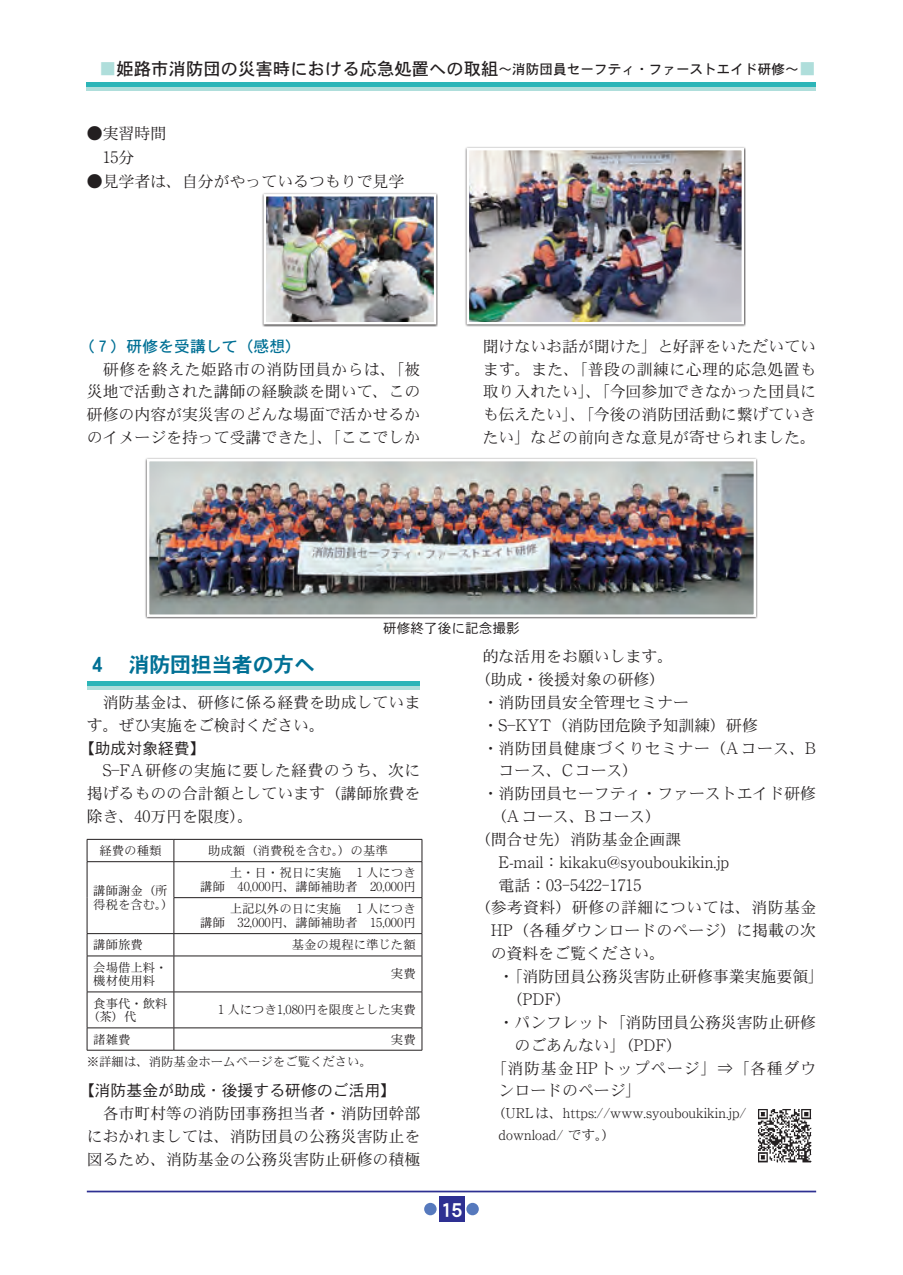
<style>
.page{position:relative;width:903px;height:1275px;background:#fff}
.page>*{position:absolute;margin:0;border:0;box-sizing:border-box;transform-origin:0 0}
.t1{font:21px "DFHS Gothic Std W7";letter-spacing:-.02em;color:#007095}
.t2{font:21px "DFHS Gothic Std W7";color:#fff}
.t3{font:17.32px "DFHS Gothic Std W5";color:#231f20}
.t4{font:15.92px/22.9px "DFHS Mincho Std W3";color:#231f20;text-align:justify}
.t5{font:300 15.92px/22.8px "Ryumin Pr 6";color:#231f20}
.t6{font:15.92px "DFHS Gothic Std W3";color:#231f20}
.t7{font:15.92px "DFHS Mincho Std W3";letter-spacing:.025em;color:#231f20}
.t8{font:15.92px "DFHS Mincho Std W3";letter-spacing:.03em;color:#231f20}
.t9{font:15.92px "DFHS Mincho Std W3";letter-spacing:.055em;color:#231f20}
.t10{font:15.92px "DFHS Gothic Std W5";color:#007095}
.t11{font:300 13.65px/21.7px "Ryumin Pr 6";color:#231f20}
.t12{font:13.65px "DFHS Gothic Std W3";color:#231f20}
.t13{font:12.42px/13.7px "DFHS Mincho Std W3";color:#231f20}
.s1{color:#afdedb}
.s2{font-size:13.65px}
.s3{font-family:"DFHS Mincho Std W3";font-weight:400}
.s4{font-family:"Ryumin Pr 6";font-weight:300}
</style>
<div class="page">
<hr style="left:87px;top:87px;width:729px;height:4px;background:#afdedb">
<div style="left:87px;top:82px;width:729px;height:5px;background:#2cb5b8"></div>
<div style="left:87px;top:685px;width:332px;height:5px;background:#afdedb"></div>
<hr style="left:87px;top:681px;width:332px;height:4px;background:#2cb5b8">
<hr style="left:87px;top:839px;width:87px;height:1px;background:#231f20">
<svg style="left:87px;top:840px;width:1px;height:21px"></svg>
<hr style="left:174px;top:839px;width:248px;height:1px;background:#231f20">
<svg style="left:174px;top:840px;width:1px;height:21px"></svg>
<svg style="left:422px;top:840px;width:1px;height:21px"></svg>
<hr style="left:87px;top:861px;width:87px;height:1px;background:#231f20">
<hr style="left:87px;top:862px;width:1px;height:36px;background:#231f20">
<hr style="left:87px;top:898px;width:1px;height:35px;background:#231f20">
<hr style="left:174px;top:861px;width:248px;height:1px;background:#231f20">
<hr style="left:174px;top:862px;width:1px;height:35px;background:#231f20">
<hr style="left:422px;top:862px;width:1px;height:35px;background:#231f20">
<hr style="left:174px;top:897px;width:248px;height:1px;background:#231f20">
<hr style="left:174px;top:898px;width:1px;height:35px;background:#231f20">
<hr style="left:422px;top:898px;width:1px;height:35px;background:#231f20">
<hr style="left:87px;top:933px;width:87px;height:1px;background:#231f20">
<svg style="left:87px;top:934px;width:1px;height:22px"></svg>
<hr style="left:174px;top:933px;width:248px;height:1px;background:#231f20">
<svg style="left:174px;top:934px;width:1px;height:22px"></svg>
<svg style="left:422px;top:934px;width:1px;height:22px"></svg>
<hr style="left:87px;top:956px;width:87px;height:1px;background:#231f20">
<hr style="left:87px;top:956px;width:1px;height:36px;background:#231f20">
<hr style="left:174px;top:956px;width:248px;height:1px;background:#231f20">
<hr style="left:174px;top:956px;width:1px;height:36px;background:#231f20">
<hr style="left:422px;top:956px;width:1px;height:36px;background:#231f20">
<hr style="left:87px;top:992px;width:87px;height:1px;background:#231f20">
<hr style="left:87px;top:992px;width:1px;height:36px;background:#231f20">
<hr style="left:174px;top:992px;width:248px;height:1px;background:#231f20">
<hr style="left:174px;top:992px;width:1px;height:36px;background:#231f20">
<hr style="left:422px;top:992px;width:1px;height:36px;background:#231f20">
<hr style="left:87px;top:1027px;width:87px;height:1px;background:#231f20">
<svg style="left:87px;top:1028px;width:1px;height:22px"></svg>
<hr style="left:174px;top:1027px;width:248px;height:1px;background:#231f20">
<svg style="left:174px;top:1028px;width:1px;height:22px"></svg>
<svg style="left:422px;top:1028px;width:1px;height:22px"></svg>
<hr style="left:87px;top:1050px;width:87px;height:1px;background:#231f20">
<hr style="left:174px;top:1050px;width:248px;height:1px;background:#231f20">
<div style="left:262px;top:192px;width:176px;height:135px;background:linear-gradient(to right,#9d9b9c,#9d9b9c)"></div>
<img style="left:267px;top:197px;width:166px;height:124px">
<div style="left:264px;top:194px;width:172px;height:130px;border:2px solid #fff"></div>
<div style="left:465px;top:146px;width:281px;height:180px;background:linear-gradient(to right,#adacac,#adacac)"></div>
<img style="left:470px;top:151px;width:271px;height:170px">
<div style="left:467px;top:148px;width:277px;height:176px;border:2px solid #fff"></div>
<div style="left:145px;top:457px;width:613px;height:162px;background:linear-gradient(to right,#8f8d8e,#8f8d8e)"></div>
<img style="left:150px;top:462px;width:603px;height:152px">
<div style="left:147px;top:459px;width:609px;height:158px;border:2px solid #fff"></div>
<img style="left:758px;top:1109px;width:54px;height:54px">
<hr style="left:87px;top:1191px;width:729px;height:1px;background:#2e3092">
<div style="left:439px;top:1196px;width:25px;height:25px;background:#2e3092"></div>
<div style="left:466px;top:1203px;width:13px;height:12px;background:#5679bd;border-radius:50%"></div>
<div style="left:424px;top:1203px;width:13px;height:12px;background:#5679bd;border-radius:50%"></div>
<p class="t3" style="left:99px;top:60px;width:718px"><span class="s1">■</span>姫路市消防団の災害時における応急処置への取組<span class="s2">～消防団員セーフティ・ファーストエイド研修～</span><span class="s1">■</span></p>
<p class="t4" style="left:87px;top:122px;width:81px">●実習時間</p>
<p class="t5" style="left:103px;top:145px;width:33px">15<span class="s3">分</span></p>
<p class="t4" style="left:87px;top:169px;width:319px">●見学者は、自分がやっているつもりで見学</p>
<p class="t10" style="left:79px;top:337px;width:224px">（ 7 ）研修を受講して（感想）</p>
<p class="t4" style="left:87px;top:357px;width:335px">　研修を終えた姫路市の消防団員からは、「被災地で活動された講師の経験談を聞いて、この研修の内容が実災害のどんな場面で活かせるかのイメージを持って受講できた」、「ここでしか</p>
<p class="t4" style="left:483px;top:334px;width:335px">聞けないお話が聞けた」と好評をいただいています。また、「普段の訓練に心理的応急処置も取り入れたい」、「今回参加できなかった団員にも伝えたい」、「今後の消防団活動に繋げていきたい」などの前向きな意見が寄せられました。</p>
<p class="t12" style="left:383px;top:621px;width:138px">研修終了後に記念撮影</p>
<h1 class="t1" style="left:92px;top:653px;width:225px">4 　消防団担当者の方へ</h1>
<p class="t4" style="left:87px;top:690px;width:335px">　消防基金は、研修に係る経費を助成しています。ぜひ実施をご検討ください。</p>
<p class="t6" style="left:79px;top:739px;width:128px">【助成対象経費】</p>
<p class="t4" style="left:87px;top:759px;width:335px;text-indent:16px"><span class="s4">S</span>‒<span class="s4">FA</span>研修の実施に要した経費のうち、次に掲げるものの合計額としています（講師旅費を除き、<span class="s4">40</span>万円を限度）。</p>
<p class="t13" style="left:99px;top:843px;width:64px">経費の種類</p>
<p class="t13" style="left:208px;top:843px;width:181px">助成額（消費税を含む。）の基準</p>
<p class="t13" style="left:93px;top:884px;width:82px">講師謝金（所得税を含む。）</p>
<p class="t13" style="left:200px;top:866px;width:217px;text-align:right">土・日・祝日に実施　 <span class="s4">1</span> 人につき<br>講師　<span class="s4">40,000</span>円、講師補助者　<span class="s4">20,000</span>円</p>
<p class="t13" style="left:200px;top:902px;width:217px;text-align:right">上記以外の日に実施　 <span class="s4">1</span> 人につき<br>講師　<span class="s4">32,000</span>円、講師補助者　<span class="s4">15,000</span>円</p>
<p class="t13" style="left:93px;top:938px;width:51px">講師旅費</p>
<p class="t13" style="left:292px;top:938px;width:126px">基金の規程に準じた額</p>
<p class="t13" style="left:93px;top:960px;width:76px">会場借上料・機材使用料</p>
<p class="t13" style="left:391px;top:967px;width:26px">実費</p>
<p class="t13" style="left:87px;top:996px;width:82px;text-indent:6px">食事代・飲料（茶）代</p>
<p class="t13" style="left:218px;top:1003px;width:199px"><span class="s4">1</span> 人につき<span class="s4">1,080</span>円を限度とした実費</p>
<p class="t13" style="left:93px;top:1032px;width:39px">諸雑費</p>
<p class="t13" style="left:391px;top:1032px;width:26px">実費</p>
<p class="t13" style="left:87px;top:1055px;width:287px">※詳細は、消防基金ホームページをご覧ください。</p>
<p class="t6" style="left:79px;top:1082px;width:319px">【消防基金が助成・後援する研修のご活用】</p>
<p class="t4" style="left:87px;top:1102px;width:335px">　各市町村等の消防団事務担当者・消防団幹部におかれましては、消防団員の公務災害防止を図るため、消防基金の公務災害防止研修の積極</p>
<p class="t4" style="left:483px;top:645px;width:192px">的な活用をお願いします。</p>
<p class="t4" style="left:475px;top:667px;width:192px">（助成・後援対象の研修）</p>
<p class="t4" style="left:483px;top:690px;width:208px">・消防団員安全管理セミナー</p>
<p class="t4" style="left:483px;top:713px;width:277px">・<span class="s4">S</span>‒<span class="s4">KYT</span>（消防団危険予知訓練）研修</p>
<p class="t7" style="left:483px;top:739px;width:335px">・消防団員健康づくりセミナー（<span class="s4">A</span>コース、<span class="s4">B</span></p>
<p class="t4" style="left:499px;top:759px;width:141px">コース、<span class="s4">C</span>コース）</p>
<p class="t4" style="left:483px;top:782px;width:335px">・消防団員セーフティ・ファーストエイド研修</p>
<p class="t4" style="left:491px;top:805px;width:172px">（<span class="s4">A</span>コース、<span class="s4">B</span>コース）</p>
<p class="t4" style="left:475px;top:827px;width:208px">（問合せ先）消防基金企画課</p>
<p class="t5" style="left:499px;top:849px;width:232px">E-mail<span class="s3">：</span>kikaku@syouboukikin.jp<span class="s3">電話：</span>03-5422-1715</p>
<p class="t8" style="left:475px;top:899px;width:343px">（参考資料）研修の詳細については、消防基金</p>
<p class="t4" style="left:491px;top:919px;width:327px"><span class="s4">HP</span>（各種ダウンロードのページ）に掲載の次</p>
<p class="t4" style="left:491px;top:942px;width:176px">の資料をご覧ください。</p>
<p class="t4" style="left:483px;top:965px;width:343px">　・「消防団員公務災害防止研修事業実施要領」</p>
<p class="t5" style="left:506px;top:987px;width:66px"><span class="s3">（</span>PDF<span class="s3">）</span></p>
<p class="t4" style="left:483px;top:1010px;width:335px">　・パンフレット「消防団員公務災害防止研修</p>
<p class="t4" style="left:514px;top:1033px;width:169px">のごあんない」（<span class="s4">PDF</span>）</p>
<p class="t9" style="left:491px;top:1059px;width:327px">「消防基金<span class="s4">HP</span>トップページ」⇒「各種ダウ</p>
<p class="t4" style="left:499px;top:1079px;width:144px">ンロードのページ」</p>
<p class="t11" style="left:499px;top:1101px;width:249px;text-indent:-7px"><span class="s3">（</span>URL<span class="s3">は、</span>https://www.syouboukikin.jp/ download/ <span class="s3">です。）</span></p>
<h1 class="t2" style="left:440px;top:1198px;width:23px">15</h1>
</div>
